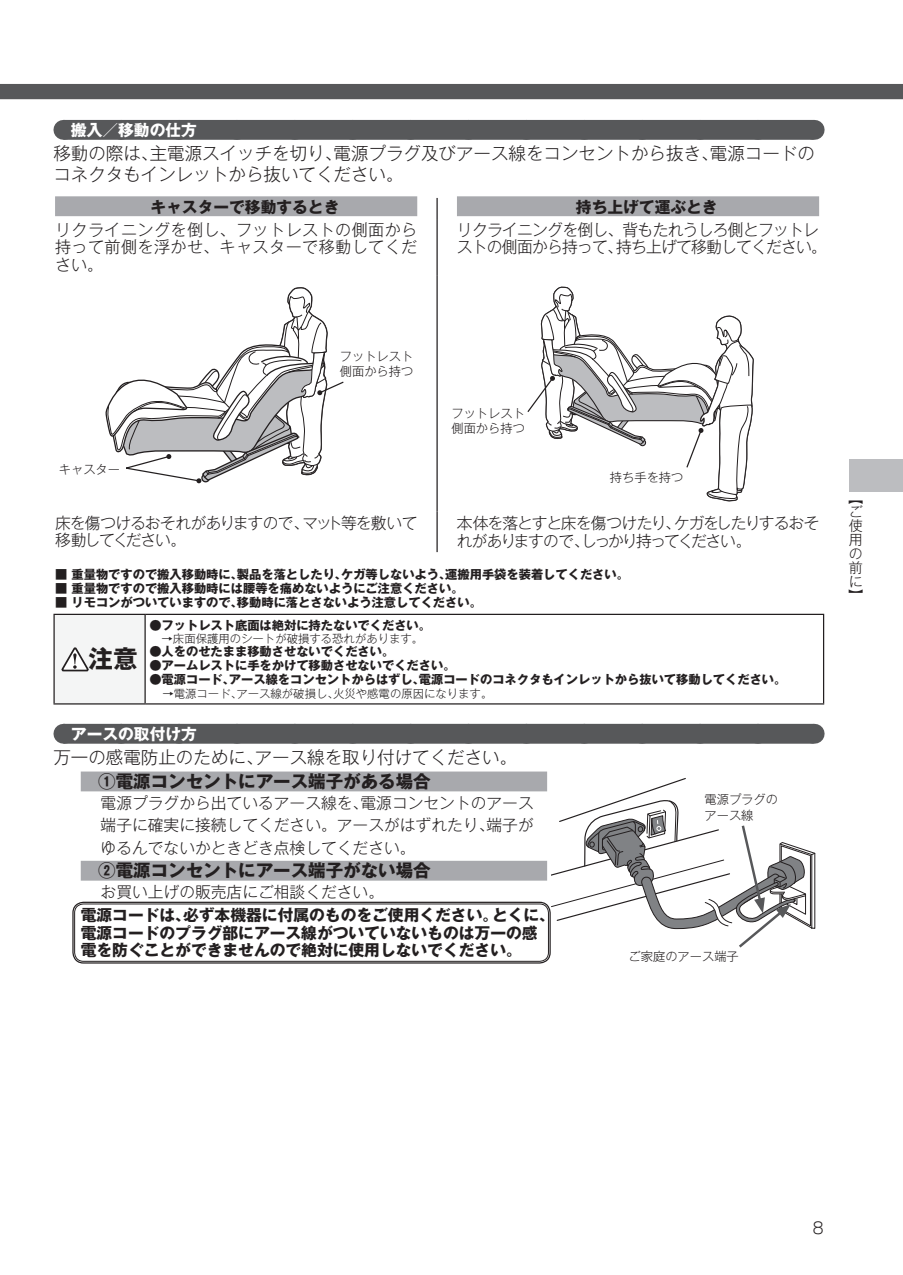
<style>
.page{position:relative;width:903px;height:1275px;background:#fff}
.page>*{position:absolute;margin:0;border:0;box-sizing:border-box;transform-origin:0 0}
.t1{font:700 24.5px "Gothic MB101 Pro";color:#231f20}
.t2{font:300 17.5px/21px "Gothic MB101 Pro";color:#231f20}
.t3{font:700 17.5px "Gothic MB101 Pro";color:#231f20}
.t4{font:300 16.1px/17.5px "Gothic MB101 Pro";letter-spacing:-.045em;color:#231f20;text-align:justify}
.t5{font:700 15.75px/17.5px "Gothic MB101 Pro";color:#231f20}
.t6{font:300 15.75px/22.8px "Gothic MB101 Pro";letter-spacing:-.025em;color:#231f20;text-align:justify}
.t7{font:300 15.75px/17.5px "Gothic MB101 Pro";letter-spacing:-.075em;color:#231f20}
.t8{font:300 15.75px/17.5px "Gothic MB101 Pro";letter-spacing:-.065em;color:#231f20}
.t9{font:300 15.75px "Gothic MB101 Pro";color:#231f20}
.t10{font:700 15.75px "Gothic MB101 Pro";color:#fff}
.t11{font:300 14px/14px "Gothic MB101 Pro";color:#231f20;text-align:justify}
.t12{font:700 12.25px "Gothic MB101 Pro";color:#231f20}
.t13{font:300 12.25px/15.8px "Gothic MB101 Pro";color:#231f20}
.t14{font:300 11.38px "Gothic MB101 Pro";color:#231f20}
</style>
<div class="page">
<div style="left:0;top:84px;width:903px;height:15px;background:#57585a"></div>
<div style="left:850px;top:459px;width:53px;height:33px;background:#bcbdc0"></div>
<div style="left:72px;top:902px;width:479px;height:62px;border:1px solid #231f20;border-radius:11px"></div>
<div style="left:74px;top:904px;width:475px;height:57px;border:1px solid #231f20;border-radius:9px"></div>
<div style="left:63px;top:724px;width:751px;height:20px;background:#57585a"></div>
<svg style="left:121px;top:743px;width:664px;height:1px"></svg>
<svg style="left:814px;top:724px;width:1px;height:20px"></svg>
<div style="left:81px;top:771px;width:466px;height:20px;background:#a8a9ad"></div>
<div style="left:81px;top:861px;width:466px;height:20px;background:#a8a9ad"></div>
<svg style="left:551px;top:778px;width:264px;height:170px"></svg>
<div style="left:63px;top:120px;width:751px;height:20px;background:#57585a"></div>
<svg style="left:122px;top:139px;width:663px;height:1px"></svg>
<svg style="left:814px;top:120px;width:1px;height:20px"></svg>
<div style="left:54px;top:614px;width:91px;height:90px;background:#f4f5f5"></div>
<hr style="left:53px;top:614px;width:92px;height:1px;background:#231f20">
<hr style="left:53px;top:615px;width:2px;height:88px;background:#231f20">
<hr style="left:145px;top:614px;width:679px;height:1px;background:#231f20">
<hr style="left:144px;top:615px;width:2px;height:88px;background:#231f20">
<hr style="left:823px;top:615px;width:1px;height:88px;background:#231f20">
<hr style="left:53px;top:703px;width:92px;height:1px;background:#231f20">
<hr style="left:145px;top:703px;width:679px;height:1px;background:#231f20">
<svg style="left:62px;top:647px;width:27px;height:24px"></svg>
<hr style="left:436px;top:198px;width:2px;height:21px;background:#231f20">
<hr style="left:436px;top:219px;width:2px;height:56px;background:#231f20">
<hr style="left:436px;top:275px;width:2px;height:236px;background:#231f20">
<hr style="left:436px;top:511px;width:2px;height:41px;background:#231f20">
<div style="left:55px;top:196px;width:362px;height:20px;background:#a8a9ad"></div>
<div style="left:457px;top:196px;width:362px;height:20px;background:#a8a9ad"></div>
<svg style="left:527px;top:286px;width:227px;height:216px"></svg>
<svg style="left:105px;top:287px;width:239px;height:197px"></svg>
<p class="t10" style="left:71px;top:117px;width:127px">搬入／移動の仕方</p>
<h2 class="t2" style="left:53px;top:141px;width:763px">移動の際は、主電源スイッチを切り、電源プラグ及びアース線をコンセントから抜き、電源コードのコネクタもインレットから抜いてください。</h2>
<p class="t5" style="left:150px;top:196px;width:191px">キャスターで移動するとき</p>
<p class="t5" style="left:576px;top:196px;width:143px">持ち上げて運ぶとき</p>
<h3 class="t4" style="left:55px;top:219px;width:364px">リクライニングを倒し、フットレストの側面から持って前側を浮かせ、キャスターで移動してください。</h3>
<h3 class="t4" style="left:457px;top:219px;width:372px">リクライニングを倒し、背もたれうしろ側とフットレストの側面から持って、持ち上げて移動してください。</h3>
<p class="t13" style="left:59px;top:459px;width:63px">キャスター</p>
<p class="t13" style="left:340px;top:346px;width:75px">フットレスト側面から持つ</p>
<p class="t13" style="left:451px;top:403px;width:75px">フットレスト側面から持つ</p>
<p class="t13" style="left:610px;top:467px;width:75px">持ち手を持つ</p>
<p class="t8" style="left:55px;top:512px;width:364px">床を傷つけるおそれがありますので、マット等を敷いて移動してください。</p>
<p class="t7" style="left:457px;top:512px;width:364px">本体を落とすと床を傷つけたり、ケガをしたりするおそれがありますので、しっかり持ってください。</p>
<p class="t12" style="left:55px;top:564px;width:575px">■ 重量物ですので搬入移動時に、製品を落としたり、ケガ等しないよう、運搬用手袋を装着してください。</p>
<p class="t12" style="left:55px;top:578px;width:410px">■ 重量物ですので搬入移動時には腰等を痛めないようにご注意ください。</p>
<p class="t12" style="left:55px;top:592px;width:428px">■ リモコンがついていますので、移動時に落とさないよう注意してください。</p>
<h1 class="t1" style="left:89px;top:639px;width:50px">注意</h1>
<p class="t12" style="left:149px;top:615px;width:283px">●フットレスト底面は絶対に持たないでください。</p>
<p class="t14" style="left:162px;top:630px;width:263px">→床面保護用のシートが破損する恐れがあります。</p>
<p class="t12" style="left:149px;top:641px;width:246px">●人をのせたまま移動させないでください。</p>
<p class="t12" style="left:149px;top:655px;width:308px">●アームレストに手をかけて移動させないでください。</p>
<p class="t12" style="left:149px;top:669px;width:639px">●電源コード、アース線をコンセントからはずし、電源コードのコネクタもインレットから抜いて移動してください。</p>
<p class="t14" style="left:162px;top:684px;width:331px">→電源コード、アース線が破損し、火災や感電の原因になります。</p>
<p class="t10" style="left:71px;top:721px;width:127px">アースの取付け方</p>
<h2 class="t2" style="left:53px;top:745px;width:465px">万一の感電防止のために、アース線を取り付けてください。</h2>
<h2 class="t3" style="left:98px;top:766px;width:334px">①電源コンセントにアース端子がある場合</h2>
<p class="t6" style="left:101px;top:789px;width:435px">電源プラグから出ているアース線を、電源コンセントのアース端子に確実に接続してください。アースがはずれたり、端子がゆるんでないかときどき点検してください。</p>
<h2 class="t3" style="left:98px;top:856px;width:334px">②電源コンセントにアース端子がない場合</h2>
<p class="t9" style="left:101px;top:879px;width:285px">お買い上げの販売店にご相談ください。</p>
<p class="t5" style="left:81px;top:904px;width:476px">電源コードは、必ず本機器に付属のものをご使用ください。とくに、電源コードのプラグ部にアース線がついていないものは万一の感電を防ぐことができませんので絶対に使用しないでください。</p>
<p class="t13" style="left:704px;top:789px;width:75px">電源プラグのアース線</p>
<p class="t13" style="left:629px;top:946px;width:112px">ご家庭のアース端子</p>
<p class="t11" style="left:849px;top:489px;width:15px">【ご使用の前に】</p>
<p class="t6" style="left:813px;top:1215px;width:12px">8</p>
</div>
